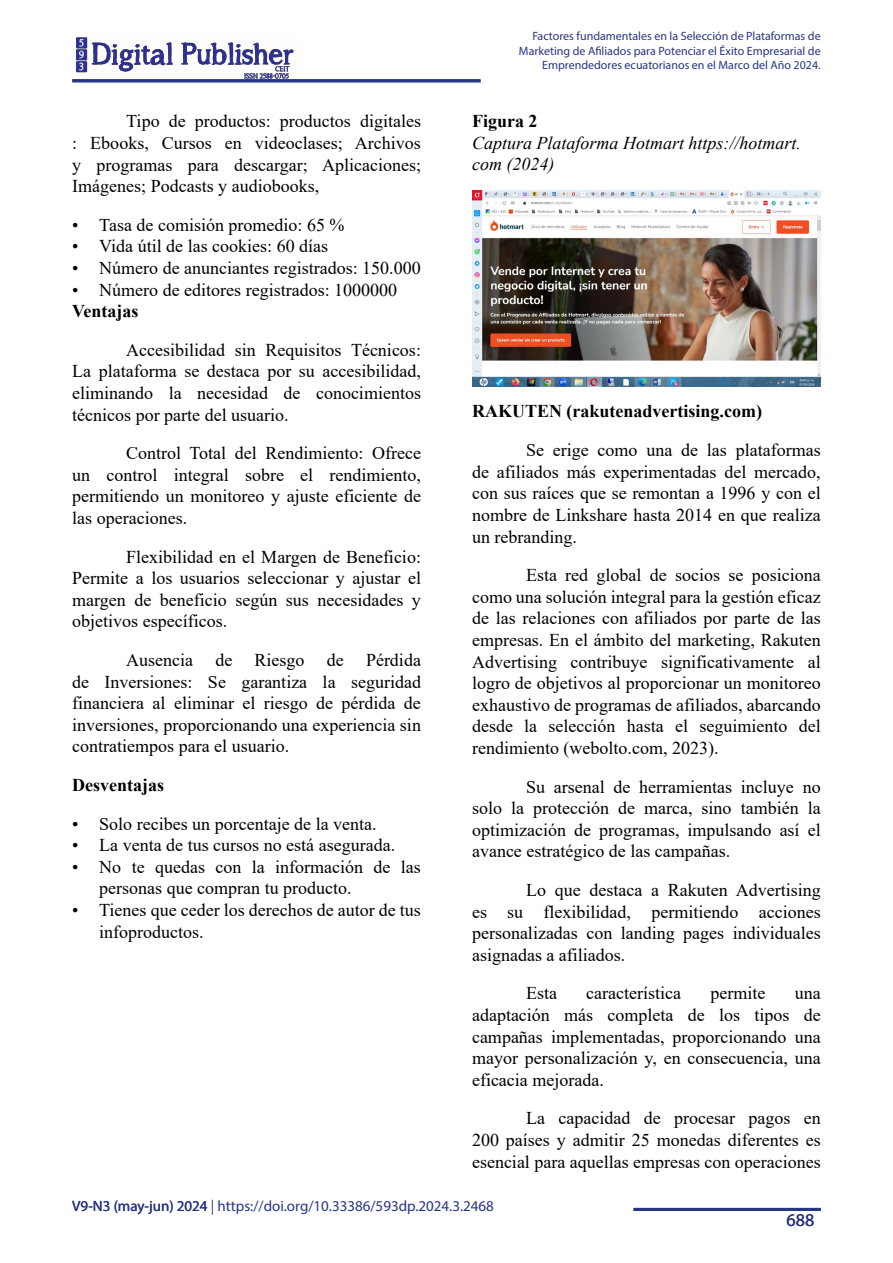
<style>
.page{position:relative;width:893px;height:1263px;background:#fff}
.page>*{position:absolute;margin:0;border:0;box-sizing:border-box;transform-origin:0 0}
.t1{font:18px/21.6px "Times New Roman";color:#000;text-align:justify}
.t2{font:700 18px "Times New Roman";color:#000}
.t3{font:italic 18px/21.6px "Times New Roman";color:#000}
.t4{font:18px "Myriad Pro";color:#283583}
.t5{font:15px "Myriad Pro";color:#283583}
.t6{font:12px/14.4px "Myriad Pro";color:#283583;text-align:right}
</style>
<div class="page">
<img style="left:75px;top:37px;width:219px;height:42px">
<hr style="left:72px;top:79px;width:408px;height:3px;background:#283583">
<hr style="left:634px;top:1208px;width:187px;height:3px;background:#283583">
<img style="left:472px;top:191px;width:349px;height:196px">
<p class="t1" style="left:72px;top:110px;width:350px;text-indent:54px">Tipo de productos: productos digitales : Ebooks, Cursos en videoclases; Archivos y programas para descargar; Aplicaciones; Imágenes; Podcasts y audiobooks,</p>
<p class="t1" style="left:72px;top:213px;width:274px">• Tasa de comisión promedio: 65 %</p>
<p class="t1" style="left:72px;top:235px;width:257px">• Vida útil de las cookies: 60 días</p>
<p class="t1" style="left:72px;top:256px;width:350px">• Número de anunciantes registrados: 150.000</p>
<p class="t1" style="left:72px;top:278px;width:326px">• Número de editores registrados: 1000000</p>
<p class="t2" style="left:72px;top:298px;width:68px">Ventajas</p>
<p class="t1" style="left:72px;top:338px;width:350px;text-indent:54px">Accesibilidad sin Requisitos Técnicos:<br>La plataforma se destaca por su accesibilidad, eliminando la necesidad de conocimientos técnicos por parte del usuario.</p>
<p class="t1" style="left:72px;top:442px;width:350px;text-indent:54px">Control Total del Rendimiento: Ofrece un control integral sobre el rendimiento, permitiendo un monitoreo y ajuste eficiente de las operaciones.</p>
<p class="t1" style="left:72px;top:545px;width:350px;text-indent:54px">Flexibilidad en el Margen de Beneficio:<br>Permite a los usuarios seleccionar y ajustar el margen de beneficio según sus necesidades y objetivos específicos.</p>
<p class="t1" style="left:72px;top:649px;width:350px;text-indent:54px">Ausencia de Riesgo de Pérdida de Inversiones: Se garantiza la seguridad financiera al eliminar el riesgo de pérdida de inversiones, proporcionando una experiencia sin contratiempos para el usuario.</p>
<p class="t2" style="left:72px;top:772px;width:93px">Desventajas</p>
<p class="t1" style="left:72px;top:812px;width:306px">• Solo recibes un porcentaje de la venta.</p>
<p class="t1" style="left:72px;top:834px;width:324px">• La venta de tus cursos no está asegurada.</p>
<p class="t1" style="left:99px;top:855px;width:323px;text-indent:-27px">• No te quedas con la información de las personas que compran tu producto.</p>
<p class="t1" style="left:99px;top:899px;width:323px;text-indent:-27px">• Tienes que ceder los derechos de autor de tus infoproductos.</p>
<p class="t6" style="left:519px;top:29px;width:303px">Factores fundamentales en la Selección de Plataformas de<br>Marketing de Afiliados para Potenciar el Éxito Empresarial de<br>Emprendedores ecuatorianos en el Marco del Año 2024.</p>
<p class="t2" style="left:472px;top:108px;width:67px">Figura 2</p>
<p class="t3" style="left:472px;top:131px;width:331px">Captura Plataforma Hotmart https://hotmart. com (2024)</p>
<p class="t2" style="left:472px;top:398px;width:291px">RAKUTEN (rakutenadvertising.com)</p>
<p class="t1" style="left:472px;top:439px;width:350px;text-indent:54px">Se erige como una de las plataformas de afiliados más experimentadas del mercado, con sus raíces que se remontan a 1996 y con el nombre de Linkshare hasta 2014 en que realiza un rebranding.</p>
<p class="t1" style="left:472px;top:564px;width:350px;text-indent:54px">Esta red global de socios se posiciona como una solución integral para la gestión eficaz de las relaciones con afiliados por parte de las empresas. En el ámbito del marketing, Rakuten Advertising contribuye significativamente al logro de objetivos al proporcionar un monitoreo exhaustivo de programas de afiliados, abarcando desde la selección hasta el seguimiento del rendimiento (webolto.com, 2023).</p>
<p class="t1" style="left:472px;top:775px;width:350px;text-indent:54px">Su arsenal de herramientas incluye no solo la protección de marca, sino también la optimización de programas, impulsando así el avance estratégico de las campañas.</p>
<p class="t1" style="left:472px;top:878px;width:350px;text-indent:54px">Lo que destaca a Rakuten Advertising es su flexibilidad, permitiendo acciones personalizadas con landing pages individuales asignadas a afiliados.</p>
<p class="t1" style="left:526px;top:982px;width:32px">Esta</p>
<p class="t1" style="left:586px;top:982px;width:96px">característica</p>
<p class="t1" style="left:710px;top:982px;width:56px">permite</p>
<p class="t1" style="left:472px;top:982px;width:350px;text-indent:323px">una adaptación más completa de los tipos de campañas implementadas, proporcionando una mayor personalización y, en consecuencia, una eficacia mejorada.</p>
<p class="t1" style="left:472px;top:1107px;width:350px;text-indent:54px">La capacidad de procesar pagos en 200 países y admitir 25 monedas diferentes es esencial para aquellas empresas con operaciones</p>
<p class="t5" style="left:72px;top:1196px;width:423px">V9-N3 (may-jun) 2024 | https://doi.org/10.33386/593dp.2024.3.2468</p>
<p class="t4" style="left:787px;top:1208px;width:29px">688</p>
</div>
